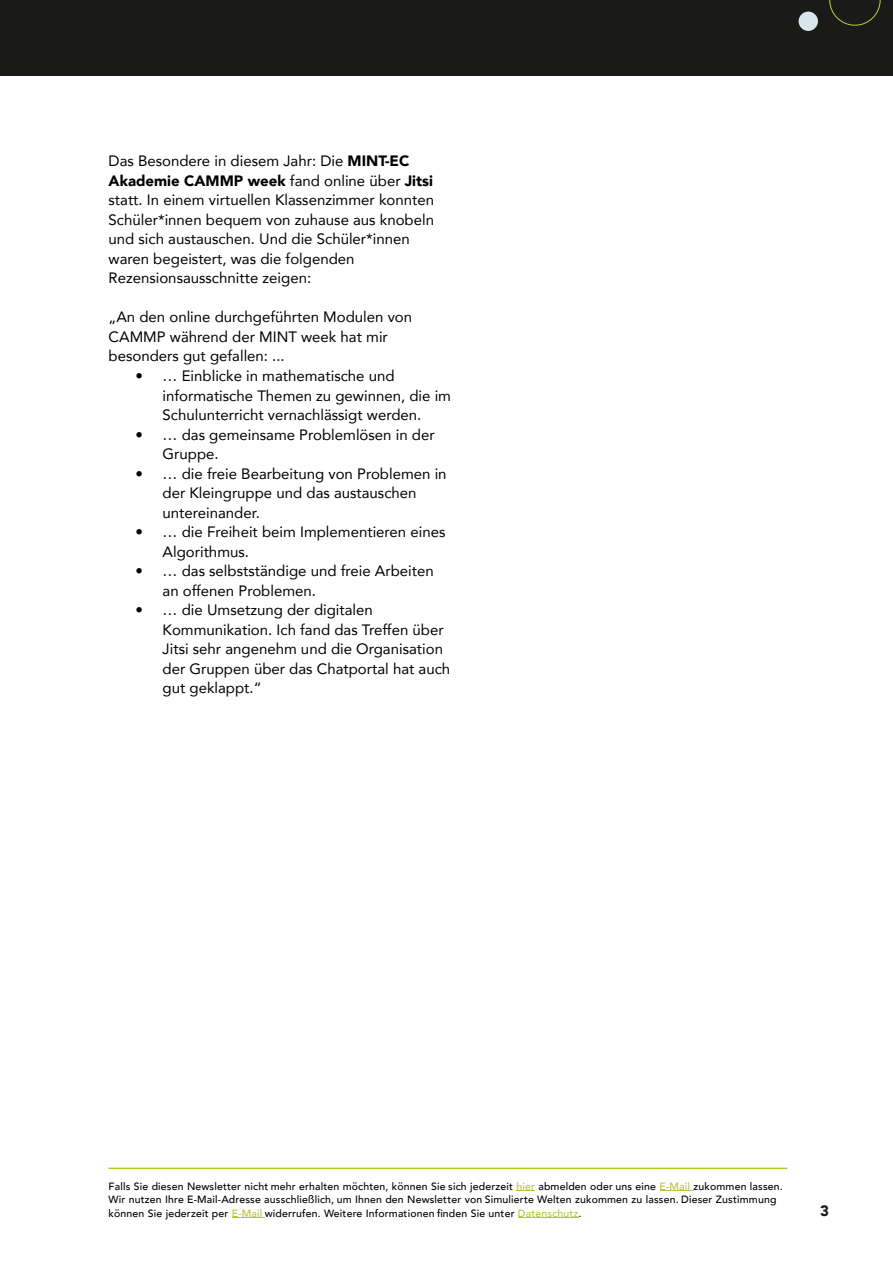
<style>
.page{position:relative;width:893px;height:1263px;background:#fff}
.page>*{position:absolute;margin:0;border:0;box-sizing:border-box;transform-origin:0 0}
.t1{font:15px/19.5px "Avenir";color:#000}
.t2{font:900 15px "Avenir";color:#1a1a18}
.t3{font:500 10.5px/13.5px "Avenir";letter-spacing:.015em;color:#000}
.s1{font-weight:900}
.s2{color:#b6c53a}
</style>
<div class="page">
<svg style="left:516px;top:1190px;width:19px;height:1px"></svg>
<hr style="left:659px;top:1190px;width:34px;height:1px;background:#b6c53a">
<hr style="left:232px;top:1217px;width:33px;height:1px;background:#b6c53a">
<hr style="left:518px;top:1217px;width:61px;height:1px;background:#b6c53a">
<div style="left:0;top:0;width:893px;height:75px;background:#1a1a18"></div>
<svg style="left:829px;top:0;width:52px;height:26px"></svg>
<div style="left:799px;top:12px;width:19px;height:19px;background:#d9e5ec;border-radius:50%"></div>
<hr style="left:109px;top:1168px;width:678px;height:1px;background:#a5c315">
<p class="t1" style="left:109px;top:152px;width:327px">Das Besondere in diesem Jahr: Die <span class="s1">MINT-EC Akademie CAMMP week</span> fand online über <span class="s1">Jitsi </span>statt. In einem virtuellen Klassenzimmer konnten Schüler*innen bequem von zuhause aus knobeln und sich austauschen. Und die Schüler*innen waren begeistert, was die folgenden Rezensionsausschnitte zeigen:</p>
<p class="t1" style="left:109px;top:308px;width:305px">„An den online durchgeführten Modulen von<br>CAMMP während der MINT week hat mir besonders gut gefallen: ...</p>
<p class="t1" style="left:163px;top:366px;width:290px;text-indent:-27px">• … Einblicke in mathematische und informatische Themen zu gewinnen, die im<br>Schulunterricht vernachlässigt werden.</p>
<p class="t1" style="left:163px;top:425px;width:274px;text-indent:-27px">• … das gemeinsame Problemlösen in der<br>Gruppe.</p>
<p class="t1" style="left:163px;top:464px;width:286px;text-indent:-27px">• … die freie Bearbeitung von Problemen in der Kleingruppe und das austauschen untereinander.</p>
<p class="t1" style="left:163px;top:522px;width:284px;text-indent:-27px">• … die Freiheit beim Implementieren eines<br>Algorithmus.</p>
<p class="t1" style="left:163px;top:561px;width:273px;text-indent:-27px">• … das selbstständige und freie Arbeiten an offenen Problemen.</p>
<p class="t1" style="left:163px;top:600px;width:289px;text-indent:-27px">• … die Umsetzung der digitalen Kommunikation. Ich fand das Treffen über Jitsi sehr angenehm und die Organisation der Gruppen über das Chatportal hat auch gut geklappt.“</p>
<p class="t3" style="left:109px;top:1179px;width:676px">Falls Sie diesen Newsletter nicht mehr erhalten möchten, können Sie sich jederzeit <span class="s2">hier</span> abmelden oder uns eine <span class="s2">E-Mail</span> zukommen lassen.<br>Wir nutzen Ihre E-Mail-Adresse ausschließlich, um Ihnen den Newsletter von Simulierte Welten zukommen zu lassen. Dieser Zustimmung können Sie jederzeit per <span class="s2">E-Mail</span> widerrufen. Weitere Informationen finden Sie unter <span class="s2">Datenschutz</span>.</p>
<p class="t2" style="left:820px;top:1201px;width:10px">3</p>
</div>
